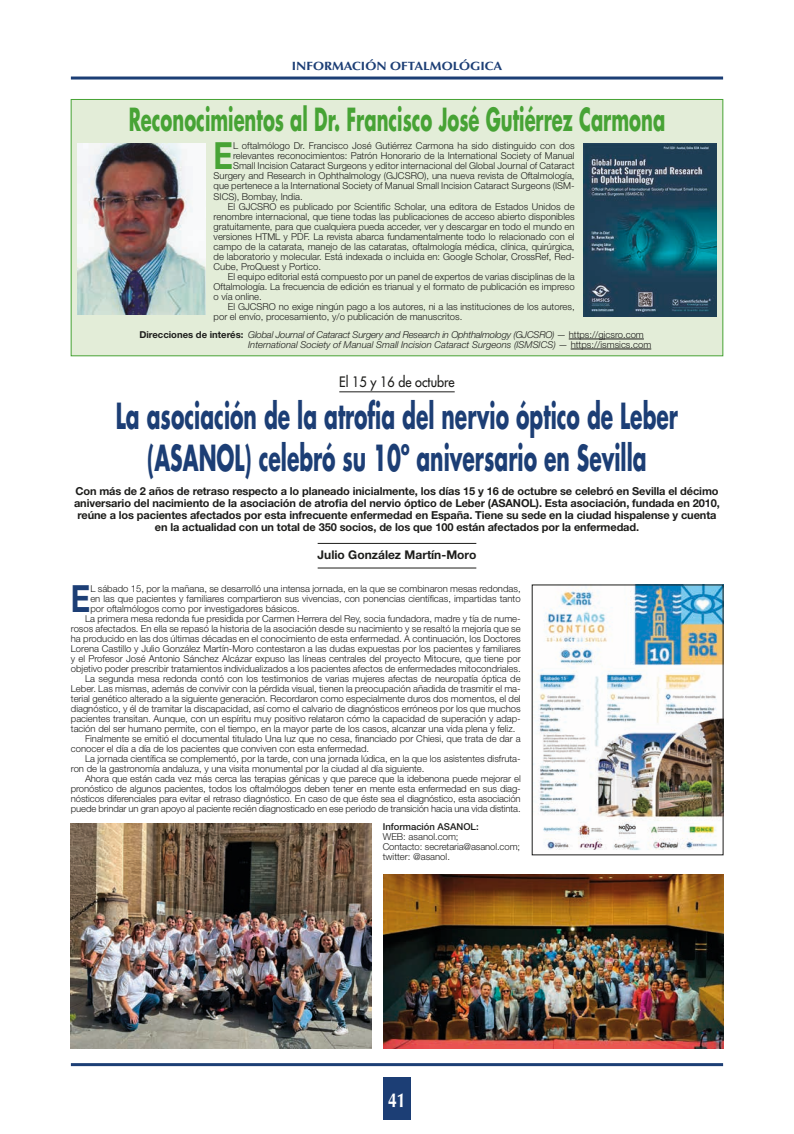
<style>
.page{position:relative;width:794px;height:1134px;background:#fff}
.page>*{position:absolute;margin:0;border:0;box-sizing:border-box;transform-origin:0 0}
.t1{font:700 37.5px "Helvetica Neue LT Std";color:#1c3e75;scale:.8 1}
.t2{font:700 37.5px "Helvetica Neue LT Std";color:#47a335;scale:.8 1}
.t3{font:700 35px/42px "Futura Std";color:#1c3e75;text-align:center;scale:.58 1}
.t4{font:700 31px "Futura Std";color:#47a335;scale:.58 1}
.t5{font:700 20px "Optima LT Std";color:#fff;scale:.8 1}
.t6{font:500 14px "Futura Std";color:#1d1d1b;scale:.9 1}
.t7{font:700 12px "Optima LT Std";color:#1c3e75;scale:1.1 1}
.t8{font:700 12px "Helvetica Neue LT Std";color:#1d1d1b}
.t9{font:700 11px/12px "Helvetica Neue LT Std";letter-spacing:-.01em;color:#1d1d1b;text-align:center}
.t10{font:300 9.5px/10px "Helvetica Neue LT Std";color:#1d1d1b}
.t11{font:italic 300 9.5px/10px "Helvetica Neue LT Std";color:#1d1d1b}
.t12{font:500 9.5px "Helvetica Neue LT Std";color:#1d1d1b}
.s1{font-weight:700;font-style:normal}
.s2{font-style:normal}
</style>
<div class="page">
<div style="left:383px;top:1078px;width:28px;height:42px;background:#1c3e75"></div>
<hr style="left:71px;top:77px;width:652px;height:3px;background:#1c3e75">
<hr style="left:71px;top:1063px;width:652px;height:3px;background:#1c3e75">
<div style="left:71px;top:99px;width:652px;height:257px;background:#e3edd8"></div>
<hr style="left:569px;top:339px;width:75px;height:1px;background:#1d1d1b">
<hr style="left:570px;top:349px;width:81px;height:1px;background:#1d1d1b">
<div style="left:71px;top:99px;width:652px;height:257px;border:1px solid #47a335"></div>
<img style="left:77px;top:144px;width:128px;height:171px">
<img style="left:583px;top:144px;width:134px;height:172px">
<hr style="left:339px;top:392px;width:116px;height:1px;background:#1d1d1b">
<hr style="left:318px;top:543px;width:158px;height:1px;background:#1d1d1b">
<hr style="left:318px;top:568px;width:158px;height:1px;background:#1d1d1b">
<img style="left:535px;top:587px;width:186px;height:263px">
<img style="left:383px;top:874px;width:340px;height:175px">
<img style="left:71px;top:824px;width:300px;height:225px">
<p class="t7" style="left:292px;top:59px;width:193px">INFORMACIÓN OFTALMOLÓGICA</p>
<h3 class="t4" style="left:129px;top:99px;width:926px">Reconocimientos al Dr. Francisco José Gutiérrez Carmona</h3>
<h1 class="t2" style="left:214px;top:133px;width:26px">E</h1>
<p class="t10" style="left:233px;top:141px;width:343px">L oftalmólogo Dr. Francisco José Gutiérrez Carmona ha sido distinguido con dos</p>
<p class="t10" style="left:233px;top:151px;width:343px">relevantes reconocimientos: Patrón Honorario de la International Society of Manual</p>
<p class="t10" style="left:233px;top:161px;width:343px">Small Incision Cataract Surgeons y editor internacional del Global Journal of Cataract</p>
<p class="t10" style="left:214px;top:171px;width:362px">Surgery and Research in Ophthalmology (GJCSRO), una nueva revista de Oftalmología,</p>
<p class="t10" style="left:214px;top:181px;width:362px">que pertenece a la International Society of Manual Small Incision Cataract Surgeons (ISM-</p>
<p class="t10" style="left:214px;top:191px;width:91px">SICS), Bombay, India.</p>
<p class="t10" style="left:228px;top:201px;width:348px">El GJCSRO es publicado por Scientific Scholar, una editora de Estados Unidos de</p>
<p class="t10" style="left:214px;top:211px;width:362px">renombre internacional, que tiene todas las publicaciones de acceso abierto disponibles</p>
<p class="t10" style="left:214px;top:221px;width:362px">gratuitamente, para que cualquiera pueda acceder, ver y descargar en todo el mundo en</p>
<p class="t10" style="left:214px;top:231px;width:362px">versiones HTML y PDF. La revista abarca fundamentalmente todo lo relacionado con el</p>
<p class="t10" style="left:214px;top:241px;width:362px">campo de la catarata, manejo de las cataratas, oftalmología médica, clínica, quirúrgica,</p>
<p class="t10" style="left:214px;top:251px;width:362px">de laboratorio y molecular. Está indexada o incluida en: Google Scholar, CrossRef, Red-</p>
<p class="t10" style="left:214px;top:261px;width:109px">Cube, ProQuest y Portico.</p>
<p class="t10" style="left:228px;top:271px;width:348px">El equipo editorial está compuesto por un panel de expertos de varias disciplinas de la</p>
<p class="t10" style="left:214px;top:281px;width:362px">Oftalmología. La frecuencia de edición es trianual y el formato de publicación es impreso</p>
<p class="t10" style="left:214px;top:291px;width:50px">o vía online.</p>
<p class="t10" style="left:228px;top:301px;width:348px">El GJCSRO no exige ningún pago a los autores, ni a las instituciones de los autores,</p>
<p class="t10" style="left:214px;top:311px;width:250px">por el envío, procesamiento, y/o publicación de manuscritos.</p>
<p class="t11" style="left:248px;top:330px;width:404px;text-indent:-109px"><span class="s1">Direcciones de interés:</span> Global Journal of Cataract Surgery and Research in Ophthalmology (GJCSRO) — <span class="s2">https://gjcsro.com<br></span>International Society of Manual Small Incision Cataract Surgeons (ISMSICS) — <span class="s2">https://ismsics.com</span></p>
<h3 class="t6" style="left:339px;top:373px;width:130px">El 15 y 16 de octubre</h3>
<h2 class="t3" style="left:116px;top:395px;width:971px">La asociación de la atrofia del nervio óptico de Leber (ASANOL) celebró su 10º aniversario en Sevilla</h2>
<p class="t9" style="left:74px;top:484px;width:647px">Con más de 2 años de retraso respecto a lo planeado inicialmente, los días 15 y 16 de octubre se celebró en Sevilla el décimo aniversario del nacimiento de la asociación de atrofia del nervio óptico de Leber (ASANOL). Esta asociación, fundada en 2010, reúne a los pacientes afectados por esta infrecuente enfermedad en España. Tiene su sede en la ciudad hispalense y cuenta en la actualidad con un total de 350 socios, de los que 100 están afectados por la enfermedad.</p>
<p class="t8" style="left:318px;top:547px;width:160px">Julio González Martín-Moro</p>
<h1 class="t1" style="left:71px;top:575px;width:26px">E</h1>
<p class="t10" style="left:90px;top:583px;width:432px">L sábado 15, por la mañana, se desarrolló una intensa jornada, en la que se combinaron mesas redondas,</p>
<p class="t10" style="left:90px;top:593px;width:432px">en las que pacientes y familiares compartieron sus vivencias, con ponencias científicas, impartidas tanto</p>
<p class="t10" style="left:90px;top:603px;width:211px">por oftalmólogos como por investigadores básicos.</p>
<p class="t10" style="left:85px;top:613px;width:437px">La primera mesa redonda fue presidida por Carmen Herrera del Rey, socia fundadora, madre y tía de nume-</p>
<p class="t10" style="left:71px;top:623px;width:451px">rosos afectados. En ella se repasó la historia de la asociación desde su nacimiento y se resaltó la mejoría que se</p>
<p class="t10" style="left:71px;top:633px;width:451px">ha producido en las dos últimas décadas en el conocimiento de esta enfermedad. A continuación, los Doctores</p>
<p class="t10" style="left:71px;top:643px;width:451px">Lorena Castillo y Julio González Martín-Moro contestaron a las dudas expuestas por los pacientes y familiares</p>
<p class="t10" style="left:71px;top:653px;width:451px">y el Profesor José Antonio Sánchez Alcázar expuso las líneas centrales del proyecto Mitocure, que tiene por</p>
<p class="t10" style="left:71px;top:663px;width:451px">objetivo poder prescribir tratamientos individualizados a los pacientes afectos de enfermedades mitocondriales.</p>
<p class="t10" style="left:85px;top:673px;width:437px">La segunda mesa redonda contó con los testimonios de varias mujeres afectas de neuropatía óptica de</p>
<p class="t10" style="left:71px;top:683px;width:451px">Leber. Las mismas, además de convivir con la pérdida visual, tienen la preocupación añadida de trasmitir el ma-</p>
<p class="t10" style="left:71px;top:693px;width:451px">terial genético alterado a la siguiente generación. Recordaron como especialmente duros dos momentos, el del</p>
<p class="t10" style="left:71px;top:703px;width:451px">diagnóstico, y él de tramitar la discapacidad, así como el calvario de diagnósticos erróneos por los que muchos</p>
<p class="t10" style="left:71px;top:713px;width:451px">pacientes transitan. Aunque, con un espíritu muy positivo relataron cómo la capacidad de superación y adap-</p>
<p class="t10" style="left:71px;top:723px;width:446px">tación del ser humano permite, con el tiempo, en la mayor parte de los casos, alcanzar una vida plena y feliz.</p>
<p class="t10" style="left:85px;top:733px;width:437px">Finalmente se emitió el documental titulado Una luz que no cesa, financiado por Chiesi, que trata de dar a</p>
<p class="t10" style="left:71px;top:743px;width:300px">conocer el día a día de los pacientes que conviven con esta enfermedad.</p>
<p class="t10" style="left:85px;top:753px;width:437px">La jornada científica se complementó, por la tarde, con una jornada lúdica, en la que los asistentes disfruta-</p>
<p class="t10" style="left:71px;top:763px;width:355px">ron de la gastronomía andaluza, y una visita monumental por la ciudad al día siguiente.</p>
<p class="t10" style="left:85px;top:773px;width:437px">Ahora que están cada vez más cerca las terapias génicas y que parece que la idebenona puede mejorar el</p>
<p class="t10" style="left:71px;top:783px;width:451px">pronóstico de algunos pacientes, todos los oftalmólogos deben tener en mente esta enfermedad en sus diag-</p>
<p class="t10" style="left:71px;top:793px;width:451px">nósticos diferenciales para evitar el retraso diagnóstico. En caso de que éste sea el diagnóstico, esta asociación</p>
<p class="t10" style="left:71px;top:803px;width:451px">puede brindar un gran apoyo al paciente recién diagnosticado en ese periodo de transición hacia una vida distinta.</p>
<p class="t12" style="left:383px;top:821px;width:97px">Información ASANOL:</p>
<p class="t10" style="left:383px;top:832px;width:139px">WEB: asanol.com;<br>Contacto: secretaria@asanol.com; twitter: @asanol.</p>
<h3 class="t5" style="left:388px;top:1088px;width:24px">41</h3>
</div>
